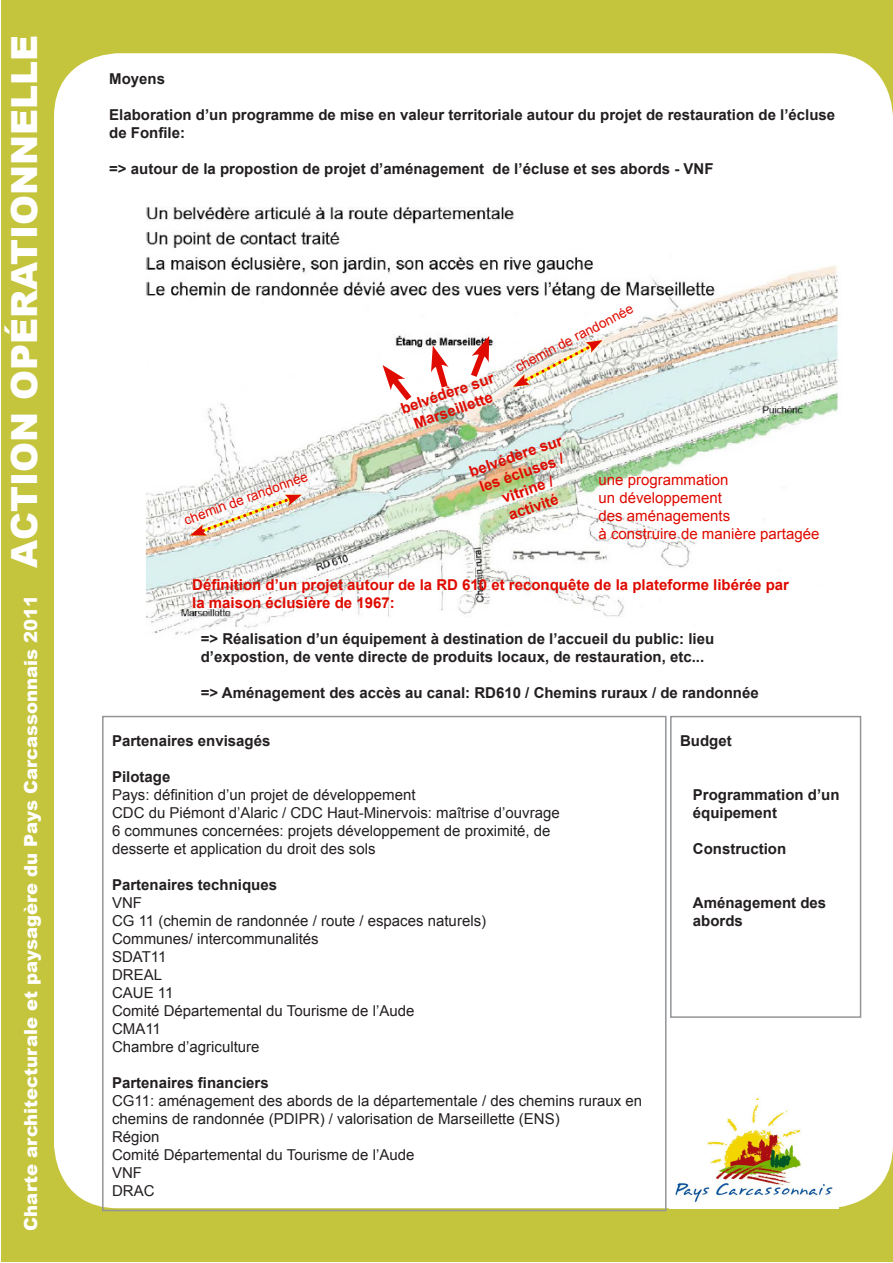
<style>
.page{position:relative;width:893px;height:1263px;background:#fff}
.page>*{position:absolute;margin:0;border:0;box-sizing:border-box;transform-origin:0 0}
.t1{font:900 18px "Arial";color:#fff}
.t2{font:15px/18px "Arial";color:#231f20}
.t3{font:700 15px/18px "Arial";color:#231f20}
.t4{font:700 15px/18px "Arial";color:#df0a00;text-align:center}
.t5{font:15px "Arial";color:#df0a00}
.t6{font:13.5px "Arial";color:#df0a00}
.s1{font-size:36px}
</style>
<div class="page">
<div style="left:1px;top:0;width:891px;height:1261px;background:#c4c43d"></div>
<div style="left:54px;top:53px;width:839px;height:1155px;background:#fff;border-radius:64px"></div>
<img style="left:145px;top:207px;width:693px;height:428px">
<div style="left:102px;top:716px;width:564px;height:495px;border:2px solid #939598"></div>
<img style="left:669px;top:1104px;width:170px;height:105px">
<div style="left:670px;top:716px;width:191px;height:302px;border:2px solid #939598"></div>
<svg style="left:466px;top:336px;width:26px;height:48px"></svg>
<svg style="left:429px;top:346px;width:23px;height:48px"></svg>
<svg style="left:383px;top:365px;width:34px;height:42px"></svg>
<svg style="left:190px;top:494px;width:112px;height:42px"></svg>
<svg style="left:513px;top:340px;width:89px;height:47px"></svg>
<p class="t1" style="left:18px;top:1230px;width:1197px;rotate:-90deg">Charte architecturale et paysagère du Pays Carcassonnais 2011 <span class="s1">ACTION OPÉRATIONNELLE</span></p>
<p class="t3" style="left:109px;top:70px;width:57px">Moyens</p>
<p class="t3" style="left:109px;top:106px;width:728px">Elaboration d’un programme de mise en valeur territoriale autour du projet de restauration de l’écluse de Fonfile:</p>
<p class="t3" style="left:109px;top:160px;width:606px">=&gt; autour de la propostion de projet d’aménagement de l’écluse et ses abords - VNF</p>
<p class="t6" style="left:182px;top:512px;width:132px;rotate:-20deg">chemin de randonnée</p>
<p class="t4" style="left:399px;top:401px;width:99px;rotate:-19deg">belvédère sur<br>Marseillette</p>
<p class="t6" style="left:512px;top:359px;width:132px;rotate:-27deg">chemin de randonnée</p>
<p class="t4" style="left:467px;top:464px;width:99px;rotate:-19deg">belvédère sur les écluses /</p>
<p class="t4" style="left:500px;top:490px;width:55px;rotate:-19deg">vitrine /</p>
<p class="t4" style="left:506px;top:507px;width:53px;rotate:-19deg">activité</p>
<p class="t5" style="left:598px;top:470px;width:132px">une programmation</p>
<p class="t5" style="left:598px;top:488px;width:125px">un développement</p>
<p class="t5" style="left:598px;top:506px;width:133px">des aménagements</p>
<p class="t5" style="left:598px;top:524px;width:222px">à construire de manière partagée</p>
<p class="t4" style="left:192px;top:576px;width:598px;text-align:left">Définition d’un projet autour de la RD 610 et reconquête de la plateforme libérée par la maison éclusière de 1967:</p>
<p class="t3" style="left:201px;top:630px;width:515px">=&gt; Réalisation d’un équipement à destination de l’accueil du public: lieu d’expostion, de vente directe de produits locaux, de restauration, etc...</p>
<p class="t3" style="left:201px;top:684px;width:559px">=&gt; Aménagement des accès au canal: RD610 / Chemins ruraux / de randonnée</p>
<p class="t3" style="left:112px;top:732px;width:160px">Partenaires envisagés</p>
<p class="t3" style="left:112px;top:768px;width:60px">Pilotage</p>
<p class="t2" style="left:112px;top:786px;width:305px">Pays: définition d’un projet de développement</p>
<p class="t2" style="left:112px;top:804px;width:449px">CDC du Piémont d’Alaric / CDC Haut-Minervois: maîtrise d’ouvrage</p>
<p class="t2" style="left:112px;top:822px;width:440px">6 communes concernées: projets développement de proximité, de</p>
<p class="t2" style="left:112px;top:840px;width:265px">desserte et application du droit des sols</p>
<p class="t3" style="left:112px;top:876px;width:167px">Partenaires techniques</p>
<p class="t2" style="left:112px;top:894px;width:31px">VNF</p>
<p class="t2" style="left:112px;top:912px;width:376px">CG 11 (chemin de randonnée / route / espaces naturels)</p>
<p class="t2" style="left:112px;top:930px;width:208px">Communes/ intercommunalités</p>
<p class="t2" style="left:112px;top:948px;width:56px">SDAT11<br>DREAL</p>
<p class="t2" style="left:112px;top:984px;width:63px">CAUE 11</p>
<p class="t2" style="left:112px;top:1002px;width:304px">Comité Départemental du Tourisme de l’Aude</p>
<p class="t2" style="left:112px;top:1020px;width:50px">CMA11</p>
<p class="t2" style="left:112px;top:1038px;width:149px">Chambre d’agriculture</p>
<p class="t3" style="left:112px;top:1074px;width:158px">Partenaires financiers</p>
<p class="t2" style="left:112px;top:1092px;width:531px">CG11: aménagement des abords de la départementale / des chemins ruraux en chemins de randonnée (PDIPR) / valorisation de Marseillette (ENS)</p>
<p class="t2" style="left:112px;top:1128px;width:49px">Région</p>
<p class="t2" style="left:112px;top:1146px;width:304px">Comité Départemental du Tourisme de l’Aude</p>
<p class="t2" style="left:112px;top:1164px;width:31px">VNF</p>
<p class="t2" style="left:112px;top:1182px;width:44px">DRAC</p>
<p class="t3" style="left:680px;top:732px;width:53px">Budget</p>
<p class="t3" style="left:693px;top:786px;width:148px">Programmation d’un équipement</p>
<p class="t3" style="left:693px;top:840px;width:95px">Construction</p>
<p class="t3" style="left:693px;top:894px;width:135px">Aménagement des abords</p>
</div>
